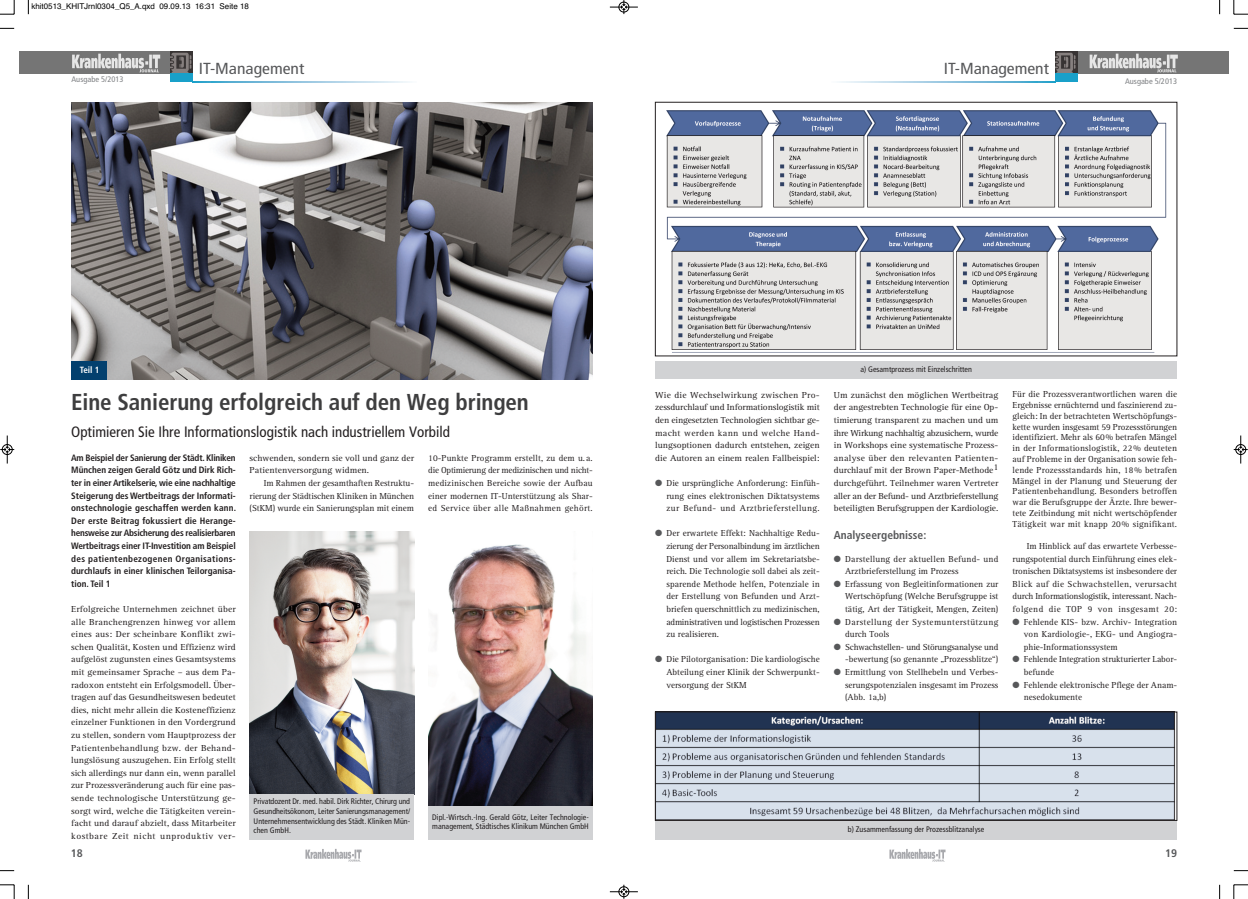
<style>
.page{position:relative;width:1248px;height:899px;background:#fff}
.page>*{position:absolute;margin:0;border:0;box-sizing:border-box;transform-origin:0 0}
.t1{font:700 condensed 23px "Frutiger LT Std";letter-spacing:-.005em;color:#3e3e3f}
.t2{font:condensed 16px "Frutiger";color:#57585a;scale:1.1 1}
.t3{font:condensed 15px "Frutiger LT Std";color:#231f20}
.t4{font:700 condensed 11.5px "Frutiger LT Std";color:#57585a}
.t5{font:700 condensed 11px "Frutiger";color:#57585a;scale:1.05 1}
.t6{font:700 condensed 9.2px/12.6px "Frutiger";color:#231f20;text-align:justify}
.t7{font:9px/12.6px "Rotis Serif Std";color:#231f20;text-align:justify}
.t8{font:9px/12.6px "Rotis Serif Std";color:#231f20;text-align:justify;scale:1.05 1}
.t9{font:9px/12.6px "Rotis Serif Std";letter-spacing:-.02em;color:#231f20;text-align:right}
.t10{font:9px/12.6px "Rotis Serif Std";letter-spacing:.02em;color:#231f20}
.t11{font:9px/12.6px "Rotis Serif Std";letter-spacing:.04em;color:#231f20}
.t12{font:700 condensed 9px "Frutiger";color:#fff}
.t13{font:condensed 8px/9.6px "Frutiger LT Std";color:#231f20}
.t14{font:8px "Helvetica";color:#000}
.t15{font:condensed 8px "Frutiger";color:#808285;scale:1.05 1}
.s1{color:#57585a}
</style>
<div class="page">
<div style="left:655px;top:361px;width:521px;height:18px;background:#d1d2d4"></div>
<img style="left:71px;top:102px;width:521px;height:277px">
<img style="left:889px;top:848px;width:57px;height:14px">
<img style="left:1077px;top:51px;width:150px;height:23px">
<svg style="left:1055px;top:51px;width:22px;height:23px"></svg>
<svg style="left:839px;top:81px;width:215px;height:1px"></svg>
<div style="left:1054px;top:74px;width:23px;height:8px;background:#19a0c9"></div>
<img style="left:305px;top:848px;width:57px;height:14px">
<img style="left:20px;top:51px;width:150px;height:23px">
<svg style="left:170px;top:51px;width:23px;height:23px"></svg>
<svg style="left:193px;top:81px;width:217px;height:1px"></svg>
<div style="left:170px;top:74px;width:23px;height:8px;background:#19a0c9"></div>
<div style="left:71px;top:361px;width:35px;height:18px;background:#03406e"></div>
<img style="left:428px;top:544px;width:164px;height:261px">
<div style="left:428px;top:805px;width:164px;height:34px;background:#d1d2d4"></div>
<img style="left:249px;top:531px;width:165px;height:263px">
<div style="left:249px;top:794px;width:165px;height:45px;background:#d1d2d4"></div>
<img style="left:666px;top:110px;width:501px;height:240px">
<div style="left:655px;top:102px;width:521px;height:254px;border:1px solid #231f20"></div>
<img style="left:657px;top:713px;width:517px;height:105px">
<div style="left:655px;top:711px;width:521px;height:109px;border:1px solid #231f20"></div>
<div style="left:655px;top:820px;width:521px;height:19px;background:#d1d2d4"></div>
<svg style="left:28px;top:0;width:1px;height:14px"></svg>
<svg style="left:0;top:28px;width:14px;height:1px"></svg>
<svg style="left:1219px;top:0;width:1px;height:14px"></svg>
<svg style="left:1233px;top:28px;width:14px;height:1px"></svg>
<svg style="left:28px;top:884px;width:1px;height:15px"></svg>
<svg style="left:0;top:870px;width:14px;height:1px"></svg>
<svg style="left:1219px;top:884px;width:1px;height:15px"></svg>
<svg style="left:1233px;top:870px;width:14px;height:1px"></svg>
<svg style="left:0;top:0;width:15px;height:15px"></svg>
<svg style="left:1233px;top:0;width:14px;height:15px"></svg>
<svg style="left:0;top:884px;width:15px;height:15px"></svg>
<svg style="left:1233px;top:884px;width:14px;height:15px"></svg>
<svg style="left:610px;top:0;width:28px;height:14px"></svg>
<svg style="left:610px;top:884px;width:28px;height:14px"></svg>
<svg style="left:0;top:435px;width:14px;height:28px"></svg>
<svg style="left:1233px;top:435px;width:14px;height:28px"></svg>
<p class="t14" style="left:31px;top:2px;width:219px">khit0513_KHITJrnl0304_Q5_A.qxd 09.09.13 16:31 Seite 18</p>
<p class="t15" style="left:71px;top:76px;width:51px">Ausgabe 5/2013</p>
<h2 class="t2" style="left:199px;top:62px;width:97px">IT-Management</h2>
<h2 class="t2" style="left:943px;top:62px;width:97px">IT-Management</h2>
<p class="t15" style="left:1124px;top:78px;width:51px">Ausgabe 5/2013</p>
<p class="t12" style="left:80px;top:366px;width:21px">Teil 1</p>
<h1 class="t1" style="left:71px;top:393px;width:459px">Eine Sanierung erfolgreich auf den Weg bringen</h1>
<p class="t8" style="left:249px;top:452px;width:158px">schwenden, sondern sie voll und ganz der<br>Patientenversorgung widmen.</p>
<p class="t7" style="left:249px;top:477px;width:166px;text-indent:14px">Im Rahmen der gesamthaften Restruktu&shy;rierung der Städtischen Kliniken in München (StKM) wurde ein Sanierungsplan mit einem</p>
<h3 class="t3" style="left:71px;top:425px;width:380px">Optimieren Sie Ihre Informationslogistik nach industriellem Vorbild</h3>
<p class="t6" style="left:71px;top:452px;width:166px">Am Beispiel der Sanierung der Städt. Kliniken München zeigen Gerald Götz und Dirk Rich&shy;ter in einer Artikelserie, wie eine nachhaltige Steigerung des Wertbeitrags der Informati&shy;onstechnologie geschaffen werden kann.<br>Der erste Beitrag fokussiert die Herange&shy;hensweise zur Absicherung des realisierbaren Wertbeitrags einer IT-Investition am Beispiel des patientenbezogenen Organisations&shy;durchlaufs in einer klinischen Teilorganisa&shy;tion. Teil 1</p>
<p class="t8" style="left:71px;top:603px;width:158px">Erfolgreiche Unternehmen zeichnet über alle Branchengrenzen hinweg vor allem eines aus: Der scheinbare Konflikt zwi&shy;schen Qualität, Kosten und Effizienz wird aufgelöst zugunsten eines Gesamtsystems mit gemeinsamer Sprache – aus dem Pa&shy;radoxon entsteht ein Erfolgsmodell. Über&shy;tragen auf das Gesundheitswesen bedeutet dies, nicht mehr allein die Kosteneffizienz einzelner Funktionen in den Vordergrund zu stellen, sondern vom Hauptprozess der Patientenbehandlung bzw. der Behand&shy;lungslösung auszugehen. Ein Erfolg stellt sich allerdings nur dann ein, wenn parallel zur Prozessveränderung auch für eine pas&shy;sende technologische Unterstützung ge&shy;sorgt wird, welche die Tätigkeiten verein&shy;facht und darauf abzielt, dass Mitarbeiter kostbare Zeit nicht unproduktiv ver-</p>
<p class="t7" style="left:428px;top:452px;width:166px">10-Punkte Programm erstellt, zu dem u.a. die Optimierung der medizinischen und nicht&shy;medizinischen Bereiche sowie der Aufbau einer modernen IT-Unterstützung als Shar&shy;ed Service über alle Maßnahmen gehört.</p>
<p class="t13" style="left:253px;top:797px;width:158px;text-align:justify">Privatdozent Dr. med. habil. Dirk Richter, Chirurg und Gesundheitsökonom, Leiter Sanierungsmanagement/ Unternehmensentwicklung des Städt. Kliniken Mün&shy;chen GmbH.</p>
<p class="t13" style="left:432px;top:812px;width:158px">Dipl.-Wirtsch.-Ing. Gerald Götz, Leiter Technologie&shy;management, Städtisches Klinikum München GmbH</p>
<p class="t5" style="left:71px;top:848px;width:13px">18</p>
<p class="t8" style="left:655px;top:389px;width:158px">Wie die Wechselwirkung zwischen Pro&shy;zessdurchlauf und Informationslogistik mit den eingesetzten Technologien sichtbar ge&shy;macht werden kann und welche Hand&shy;lungsoptionen dadurch entstehen, zeigen die Autoren an einem realen Fallbeispiel:</p>
<p class="t7" style="left:666px;top:477px;width:155px;text-indent:-11px"><span class="s1">●</span> Die ursprüngliche Anforderung: Einfüh&shy;rung eines elektronischen Diktatsystems zur Befund- und Arztbrieferstellung.</p>
<p class="t7" style="left:666px;top:528px;width:155px;text-indent:-11px"><span class="s1">●</span> Der erwartete Effekt: Nachhaltige Redu&shy;zierung der Personalbindung im ärztlichen Dienst und vor allem im Sekretariatsbe&shy;reich. Die Technologie soll dabei als zeit&shy;sparende Methode helfen, Potenziale in der Erstellung von Befunden und Arzt&shy;briefen querschnittlich zu medizinischen, administrativen und logistischen Prozessen zu realisieren.</p>
<p class="t7" style="left:666px;top:654px;width:155px;text-indent:-11px"><span class="s1">●</span> Die Pilotorganisation: Die kardiologische Abteilung einer Klinik der Schwerpunkt&shy;versorgung der StKM</p>
<p class="t13" style="left:860px;top:365px;width:113px">a) Gesamtprozess mit Einzelschritten</p>
<p class="t8" style="left:833px;top:389px;width:158px">Um zunächst den möglichen Wertbeitrag der angestrebten Technologie für eine Op&shy;timierung transparent zu machen und um ihre Wirkung nachhaltig abzusichern, wurde in Workshops eine systematische Prozess&shy;analyse über den relevanten Patienten&shy;durchlauf mit der Brown Paper-Methode1 durchgeführt. Teilnehmer waren Vertreter aller an der Befund- und Arztbrieferstellung beteiligten Berufsgruppen der Kardiologie.</p>
<p class="t4" style="left:833px;top:530px;width:94px">Analyseergebnisse:</p>
<p class="t10" style="left:845px;top:553px;width:155px;text-indent:-11px"><span class="s1">●</span> Darstellung der aktuellen Befund- und<br>Arztbrieferstellung im Prozess</p>
<p class="t7" style="left:845px;top:578px;width:155px;text-indent:-11px"><span class="s1">●</span> Erfassung von Begleitinformationen zur Wertschöpfung (Welche Berufsgruppe ist tätig, Art der Tätigkeit, Mengen, Zeiten)</p>
<p class="t11" style="left:845px;top:616px;width:155px;text-indent:-11px"><span class="s1">●</span> Darstellung der Systemunterstützung durch Tools</p>
<p class="t9" style="left:833px;top:641px;width:166px"><span class="s1">●</span> Schwachstellen- und Störungsanalyse und -bewertung (so genannte „Prozessblitze“)</p>
<p class="t7" style="left:845px;top:666px;width:155px;text-indent:-11px"><span class="s1">●</span> Ermittlung von Stellhebeln und Verbes&shy;serungspotenzialen insgesamt im Prozess (Abb. 1a,b)</p>
<p class="t7" style="left:1012px;top:390px;width:166px;line-height:10.8px">Für die Prozessverantwortlichen waren die Ergebnisse ernüchternd und faszinierend zu&shy;gleich: In der betrachteten Wertschöpfungs&shy;kette wurden insgesamt 59 Prozessstörungen identifiziert. Mehr als 60% betrafen Mängel in der Informationslogistik, 22% deuteten auf Probleme in der Organisation sowie feh&shy;lende Prozessstandards hin, 18% betrafen Mängel in der Planung und Steuerung der Patientenbehandlung. Besonders betroffen war die Berufsgruppe der Ärzte. Ihre bewer&shy;tete Zeitbindung mit nicht wertschöpfender Tätigkeit war mit knapp 20% signifikant.</p>
<p class="t7" style="left:1012px;top:540px;width:166px;text-indent:14px">Im Hinblick auf das erwartete Verbesse&shy;rungspotential durch Einführung eines elek&shy;tronischen Diktatsystems ist insbesondere der Blick auf die Schwachstellen, verursacht durch Informationslogistik, interessant. Nach&shy;folgend die TOP 9 von insgesamt 20:</p>
<p class="t7" style="left:1023px;top:616px;width:155px;text-indent:-11px"><span class="s1">●</span> Fehlende KIS- bzw. Archiv- Integration von Kardiologie-, EKG- und Angiogra&shy;phie-Informationssystem</p>
<p class="t7" style="left:1023px;top:654px;width:155px;text-indent:-11px"><span class="s1">●</span> Fehlende Integration strukturierter Labor&shy;befunde</p>
<p class="t7" style="left:1023px;top:679px;width:155px;text-indent:-11px"><span class="s1">●</span> Fehlende elektronische Pflege der Anam&shy;nesedokumente</p>
<p class="t13" style="left:847px;top:825px;width:138px">b) Zusammenfassung der Prozessblitzanalyse</p>
<p class="t5" style="left:1164px;top:848px;width:13px">19</p>
</div>
